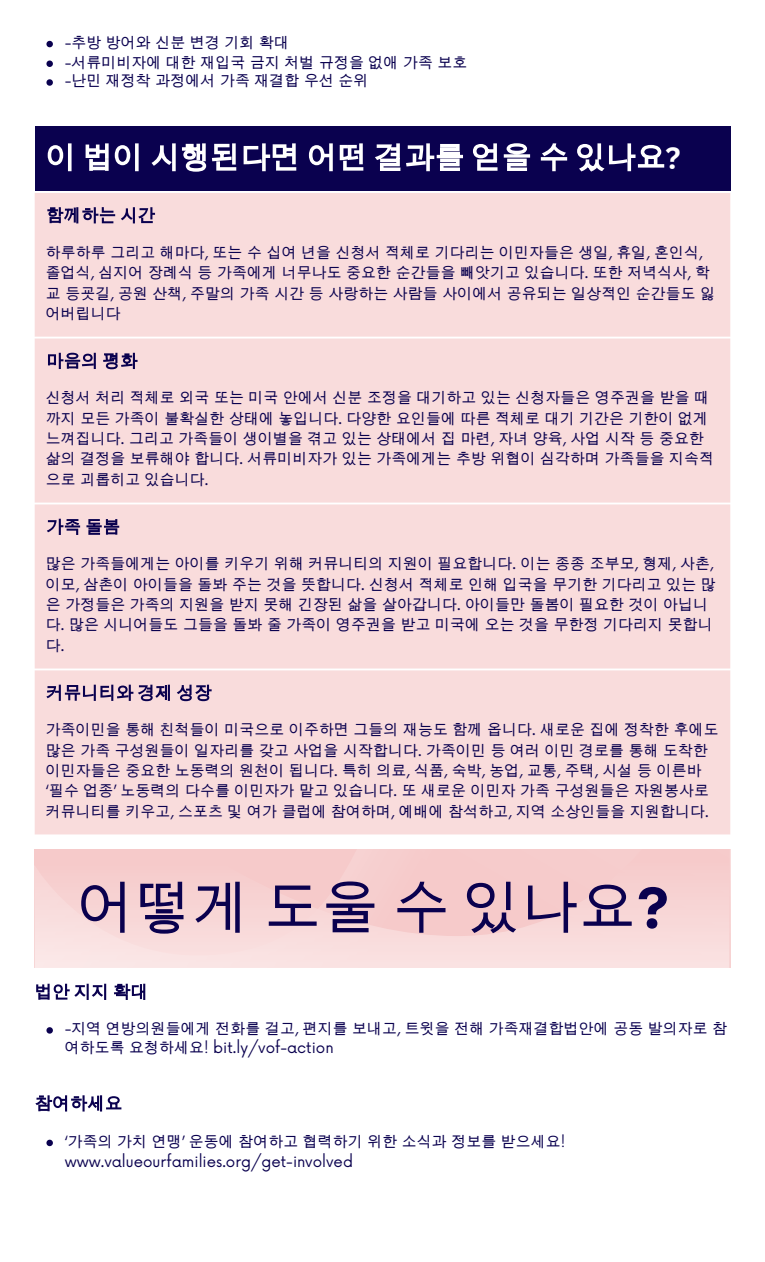
<style>
.page{position:relative;width:765px;height:1262px;background:#fff}
.page>*{position:absolute;margin:0;border:0;box-sizing:border-box;transform-origin:0 0}
.t1{font:57.5px "Wen Quan Yi Micro Hei";color:#0a014f}
.t2{font:15px/20.4px "Wen Quan Yi Micro Hei";color:#0a014f}
.t3{font:15px/20.6px "Now";color:#0a014f}
.s1{font-family:"Now"}
.s2{font-family:"Garet";font-weight:700}
.s3{font-family:"Wen Quan Yi Micro Hei"}
</style>
<div class="page">
<svg style="left:36px;top:984px;width:70px;height:16px"></svg>
<svg style="left:114px;top:984px;width:31px;height:16px"></svg>
<svg style="left:35px;top:1095px;width:86px;height:16px"></svg>
<svg style="left:46px;top:41px;width:7px;height:6px"></svg>
<svg style="left:46px;top:61px;width:7px;height:6px"></svg>
<svg style="left:46px;top:79px;width:7px;height:7px"></svg>
<div style="left:35px;top:127px;width:695px;height:64px;background:#0a014f"></div>
<div style="left:35px;top:193px;width:695px;height:641px;background:#f9dcdc"></div>
<svg style="left:48px;top:143px;width:24px;height:28px"></svg>
<svg style="left:86px;top:143px;width:53px;height:28px"></svg>
<svg style="left:152px;top:143px;width:144px;height:29px"></svg>
<svg style="left:309px;top:143px;width:54px;height:28px"></svg>
<svg style="left:375px;top:143px;width:88px;height:28px"></svg>
<svg style="left:473px;top:143px;width:57px;height:28px"></svg>
<svg style="left:541px;top:143px;width:26px;height:28px"></svg>
<svg style="left:577px;top:143px;width:87px;height:29px"></svg>
<svg style="left:47px;top:207px;width:68px;height:16px"></svg>
<svg style="left:121px;top:207px;width:34px;height:16px"></svg>
<svg style="left:48px;top:353px;width:48px;height:16px"></svg>
<svg style="left:103px;top:353px;width:35px;height:16px"></svg>
<svg style="left:47px;top:519px;width:33px;height:16px"></svg>
<svg style="left:86px;top:519px;width:33px;height:16px"></svg>
<svg style="left:46px;top:685px;width:124px;height:16px"></svg>
<svg style="left:177px;top:685px;width:35px;height:16px"></svg>
<svg style="left:35px;top:849px;width:694px;height:119px;fill:#f7d2d2"></svg>
<svg style="left:46px;top:1027px;width:7px;height:7px"></svg>
<svg style="left:46px;top:1140px;width:7px;height:6px"></svg>
<p class="t2" style="left:65px;top:32px;width:226px"><span class="s1">-</span>추방 방어와 신분 변경 기회 확대</p>
<p class="t2" style="left:65px;top:52px;width:404px"><span class="s1">-</span>서류미비자에 대한 재입국 금지 처벌 규정을 없애 가족 보호</p>
<p class="t2" style="left:65px;top:71px;width:305px"><span class="s1">-</span>난민 재정착 과정에서 가족 재결합 우선 순위</p>
<p class="t2" style="left:46px;top:242px;width:671px">하루하루 그리고 해마다<span class="s1">,</span> 또는 수 십여 년을 신청서 적체로 기다리는 이민자들은 생일<span class="s1">,</span> 휴일<span class="s1">,</span> 혼인식<span class="s1">, </span>졸업식<span class="s1">,</span> 심지어 장례식 등 가족에게 너무나도 중요한 순간들을 빼앗기고 있습니다<span class="s1">.</span> 또한 저녁식사<span class="s1">,</span> 학 교 등굣길<span class="s1">,</span> 공원 산책<span class="s1">,</span> 주말의 가족 시간 등 사랑하는 사람들 사이에서 공유되는 일상적인 순간들도 잃 어버립니다</p>
<p class="t2" style="left:46px;top:388px;width:670px">신청서 처리 적체로 외국 또는 미국 안에서 신분 조정을 대기하고 있는 신청자들은 영주권을 받을 때 까지 모든 가족이 불확실한 상태에 놓입니다<span class="s1">.</span> 다양한 요인들에 따른 적체로 대기 기간은 기한이 없게 느껴집니다<span class="s1">.</span> 그리고 가족들이 생이별을 겪고 있는 상태에서 집 마련<span class="s1">,</span> 자녀 양육<span class="s1">,</span> 사업 시작 등 중요한 삶의 결정을 보류해야 합니다<span class="s1">.</span> 서류미비자가 있는 가족에게는 추방 위협이 심각하며 가족들을 지속적 으로 괴롭히고 있습니다<span class="s1">.</span></p>
<p class="t2" style="left:46px;top:554px;width:671px">많은 가족들에게는 아이를 키우기 위해 커뮤니티의 지원이 필요합니다<span class="s1">.</span> 이는 종종 조부모<span class="s1">,</span> 형제<span class="s1">,</span> 사촌<span class="s1">, </span>이모<span class="s1">,</span> 삼촌이 아이들을 돌봐 주는 것을 뜻합니다<span class="s1">.</span> 신청서 적체로 인해 입국을 무기한 기다리고 있는 많 은 가정들은 가족의 지원을 받지 못해 긴장된 삶을 살아갑니다<span class="s1">.</span> 아이들만 돌봄이 필요한 것이 아닙니 다<span class="s1">.</span> 많은 시니어들도 그들을 돌봐 줄 가족이 영주권을 받고 미국에 오는 것을 무한정 기다리지 못합니 다<span class="s1">.</span></p>
<p class="t2" style="left:46px;top:720px;width:674px">가족이민을 통해 친척들이 미국으로 이주하면 그들의 재능도 함께 옵니다<span class="s1">.</span> 새로운 집에 정착한 후에도 많은 가족 구성원들이 일자리를 갖고 사업을 시작합니다<span class="s1">.</span> 가족이민 등 여러 이민 경로를 통해 도착한 이민자들은 중요한 노동력의 원천이 됩니다<span class="s1">.</span> 특히 의료<span class="s1">,</span> 식품<span class="s1">,</span> 숙박<span class="s1">,</span> 농업<span class="s1">,</span> 교통<span class="s1">,</span> 주택<span class="s1">,</span> 시설 등 이른바 <span class="s1">‘</span>필수 업종<span class="s1">’</span> 노동력의 다수를 이민자가 맡고 있습니다<span class="s1">.</span> 또 새로운 이민자 가족 구성원들은 자원봉사로 커뮤니티를 키우고<span class="s1">,</span> 스포츠 및 여가 클럽에 참여하며<span class="s1">,</span> 예배에 참석하고<span class="s1">,</span> 지역 소상인들을 지원합니다<span class="s1">.</span></p>
<p class="t1" style="left:78px;top:874px;width:593px">어떻게 도울 수 있나요<span class="s2">?</span></p>
<p class="t2" style="left:65px;top:1019px;width:664px;line-height:18.8px"><span class="s1">-</span>지역 연방의원들에게 전화를 걸고<span class="s1">,</span> 편지를 보내고<span class="s1">,</span> 트윗을 전해 가족재결합법안에 공동 발의자로 참 여하도록 요청하세요<span class="s1">! bit.ly/vof-action</span></p>
<p class="t3" style="left:65px;top:1132px;width:502px">‘<span class="s3">가족의 가치 연맹</span>’ <span class="s3">운동에 참여하고 협력하기 위한 소식과 정보를 받으세요</span>! www.valueourfamilies.org/get-involved</p>
</div>
